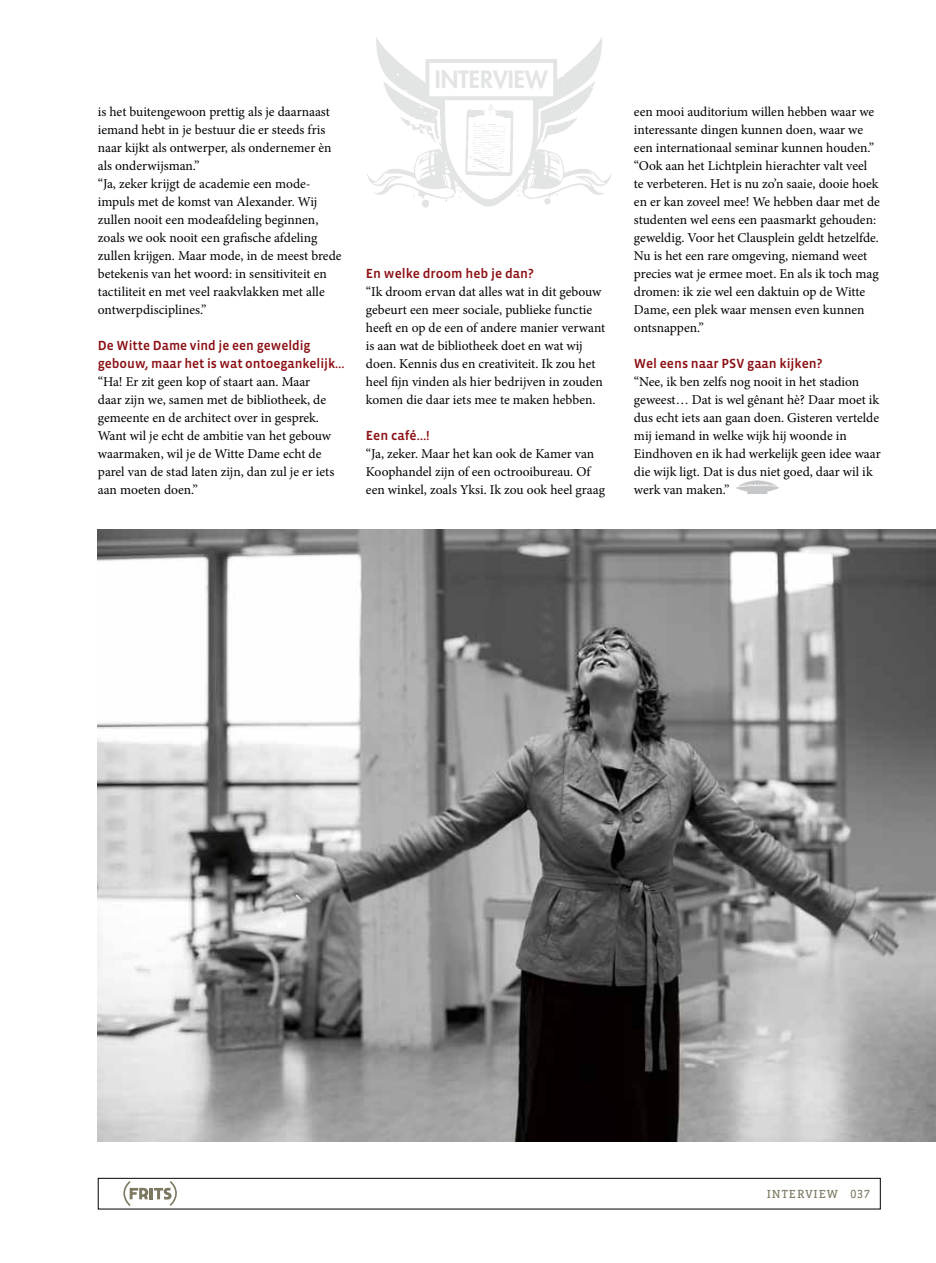
<style>
.page{position:relative;width:936px;height:1263px;background:#fff}
.page>*{position:absolute;margin:0;border:0;box-sizing:border-box;transform-origin:0 0}
.t1{font:800 23.25px "Futura";color:#e3e4e4}
.t2{font:13.5px/18px "Minion Pro";color:#000}
.t3{font:500 13.5px/18px "Vista Sans OT";color:#8b0e13}
.t4{font:12px "Vista Slab Alt Reg";letter-spacing:.07em;color:#7c7862}
</style>
<div class="page">
<div style="left:98px;top:1178px;width:782px;height:31px;border:1px solid #000"></div>
<svg style="left:117px;top:1179px;width:66px;height:29px"></svg>
<img style="left:367px;top:37px;width:244px;height:171px">
<div style="left:425px;top:59px;width:132px;height:41px;background:#fff;border:4px solid #e3e4e4"></div>
<img style="left:98px;top:530px;width:837px;height:612px">
<img style="left:736px;top:480px;width:42px;height:14px">
<p class="t2" style="left:98px;top:103px;width:245px">is het buitengewoon prettig als je daarnaast iemand hebt in je bestuur die er steeds fris naar kijkt als ontwerper, als ondernemer èn als onderwijsman.”<br>“Ja, zeker krijgt de academie een mode&shy;impuls met de komst van Alexander. Wij zullen nooit een modeafdeling beginnen, zoals we ook nooit een grafische afdeling zullen krijgen. Maar mode, in de meest brede betekenis van het woord: in sensitiviteit en tactiliteit en met veel raakvlakken met alle ontwerpdisciplines.”</p>
<p class="t3" style="left:98px;top:337px;width:248px">De Witte Dame vind je een geweldig gebouw, maar het is wat ontoegankelijk…</p>
<p class="t2" style="left:98px;top:373px;width:238px">“Ha! Er zit geen kop of staart aan. Maar daar zijn we, samen met de bibliotheek, de gemeente en de architect over in gesprek.<br>Want wil je echt de ambitie van het gebouw waarmaken, wil je de Witte Dame echt de parel van de stad laten zijn, dan zul je er iets aan moeten doen.”</p>
<h1 class="t1" style="left:435px;top:64px;width:114px">INTERVIEW</h1>
<p class="t3" style="left:366px;top:264px;width:169px">En welke droom heb je dan?</p>
<p class="t2" style="left:366px;top:283px;width:241px">“Ik droom ervan dat alles wat in dit gebouw gebeurt een meer sociale, publieke functie heeft en op de een of andere manier verwant is aan wat de bibliotheek doet en wat wij doen. Kennis dus en creativiteit. Ik zou het heel fijn vinden als hier bedrijven in zouden komen die daar iets mee te maken hebben.</p>
<p class="t3" style="left:366px;top:426px;width:65px">Een café…!</p>
<p class="t2" style="left:366px;top:444px;width:241px">“Ja, zeker. Maar het kan ook de Kamer van<br>Koophandel zijn of een octrooibureau. Of een winkel, zoals Yksi. Ik zou ook heel graag</p>
<p class="t2" style="left:634px;top:102px;width:247px">een mooi auditorium willen hebben waar we interessante dingen kunnen doen, waar we een internationaal seminar kunnen houden.” “Ook aan het Lichtplein hierachter valt veel te verbeteren. Het is nu zo’n saaie, dooie hoek en er kan zoveel mee! We hebben daar met de studenten wel eens een paasmarkt gehouden: geweldig. Voor het Clausplein geldt hetzelfde.<br>Nu is het een rare omgeving, niemand weet precies wat je ermee moet. En als ik toch mag dromen: ik zie wel een daktuin op de Witte Dame, een plek waar mensen even kunnen ontsnappen.”</p>
<p class="t3" style="left:634px;top:354px;width:190px">Wel eens naar PSV gaan kijken?</p>
<p class="t2" style="left:634px;top:372px;width:248px">“Nee, ik ben zelfs nog nooit in het stadion geweest… Dat is wel gênant hè? Daar moet ik dus echt iets aan gaan doen. Gisteren vertelde mij iemand in welke wijk hij woonde in Eindhoven en ik had werkelijk geen idee waar die wijk ligt. Dat is dus niet goed, daar wil ik werk van maken.”</p>
<p class="t4" style="left:766px;top:1188px;width:105px">INTERVIEW 037</p>
</div>
